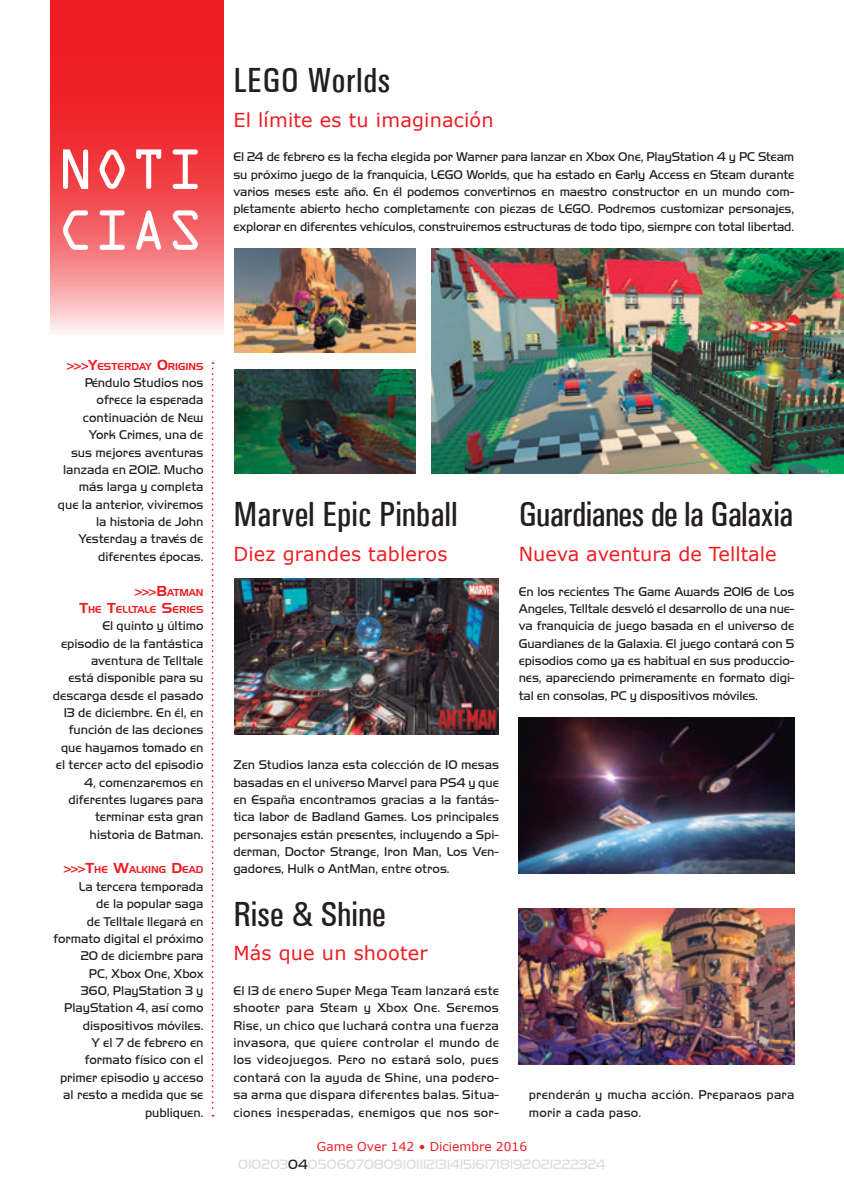
<style>
.page{position:relative;width:844px;height:1191px;background:#fff}
.page>*{position:absolute;margin:0;border:0;box-sizing:border-box;transform-origin:0 0}
.t1{font:50.75px/60.9px "OCRA Std";color:#fff}
.t2{font:500 condensed 35px "Univers";color:#231f20}
.t3{font:500 condensed 35px "Univers";letter-spacing:-.02em;color:#231f20}
.t4{font:19.25px "Verdana";letter-spacing:.01em;color:#ee1d23}
.t5{font:14px "Handel Got D Ligh";color:#dcdddf}
.t6{font:13.12px/17.3px "Handel Got D Ligh";color:#231f20;text-align:justify}
.t7{font:13.12px/17.3px "Handel Got D Ligh";letter-spacing:.02em;color:#231f20}
.t8{font:12.25px "Verdana";color:#ee1d23}
.t9{font:9.8px/17.3px "Handel Gothic BT";color:#ee1d23;text-align:right}
.s1{font-size:12.25px}
.s2{font-size:14px}
.s3{color:#231f20}
</style>
<div class="page">
<svg style="left:50px;top:0;width:173px;height:333px;background:#f15257"></svg>
<svg style="left:212px;top:362px;width:1px;height:754px"></svg>
<img style="left:518px;top:717px;width:276px;height:156px">
<img style="left:518px;top:908px;width:276px;height:156px">
<img style="left:234px;top:248px;width:181px;height:104px">
<img style="left:234px;top:370px;width:181px;height:104px">
<img style="left:432px;top:248px;width:411px;height:226px">
<img style="left:234px;top:578px;width:265px;height:156px">
<h1 class="t1" style="left:57px;top:144px;width:148px">NOTI<br>CIAS</h1>
<h2 class="t2" style="left:233px;top:59px;width:159px">LEGO Worlds</h2>
<h3 class="t4" style="left:233px;top:106px;width:262px">El límite es tu imaginación</h3>
<p class="t6" style="left:233px;top:148px;width:562px">El 24 de febrero es la fecha elegida por Warner para lanzar en Xbox One, PlayStation 4 y PC Steam su próximo juego de la franquicia, LEGO Worlds, que ha estado en Early Access en Steam durante varios meses este año. En él podemos convertirnos en maestro constructor en un mundo com&shy;pletamente abierto hecho completamente con piezas de LEGO. Podremos customizar personajes, explorar en diferentes vehículos, construiremos estructuras de todo tipo, siempre con total libertad.</p>
<p class="t9" style="left:65px;top:357px;width:140px"><span class="s1">&gt;&gt;&gt;</span><span class="s2">Y</span>ESTERDAY <span class="s2">O</span>RIGINS</p>
<p class="t6" style="left:58px;top:374px;width:147px;text-align:right">Péndulo Studios nos ofrece la esperada continuación de New<br>York Crimes, una de<br>sus mejores aventuras lanzada en 2012. Mucho más larga y completa que la anterior, viviremos la historia de John<br>Yesterday a través de diferentes épocas.</p>
<p class="t9" style="left:79px;top:583px;width:126px"><span class="s1">&gt;&gt;&gt;</span><span class="s2">B</span>ATMAN<br><span class="s2">T</span>HE <span class="s2">T</span>ELLTALE <span class="s2">S</span>ERIES</p>
<p class="t6" style="left:53px;top:617px;width:152px;text-align:right">El quinto y último episodio de la fantástica aventura de Telltale<br>está disponible para su descarga desde el pasado<br>13 de diciembre. En él, en función de las deciones que hayamos tomado en el tercer acto del episodio<br>4, comenzaremos en diferentes lugares para terminar esta gran historia de Batman.</p>
<p class="t9" style="left:62px;top:861px;width:143px"><span class="s1">&gt;&gt;&gt;</span><span class="s2">T</span>HE <span class="s2">W</span>ALKING <span class="s2">D</span>EAD</p>
<p class="t6" style="left:53px;top:878px;width:151px;text-align:right">La tercera temporada<br>de la popular saga<br>de Telltale llegará en formato digital el próximo<br>20 de diciembre para<br>PC, Xbox One, Xbox<br>360, PlayStation 3 y<br>PlayStation 4, así como dispositivos móviles.<br>Y el 7 de febrero en formato físico con el primer episodio y acceso al resto a medida que se publiquen.</p>
<h2 class="t2" style="left:233px;top:493px;width:226px">Marvel Epic Pinball</h2>
<h2 class="t3" style="left:518px;top:493px;width:276px">Guardianes de la Galaxia</h2>
<h3 class="t4" style="left:233px;top:540px;width:216px">Diez grandes tableros</h3>
<h3 class="t4" style="left:518px;top:540px;width:259px">Nueva aventura de Telltale</h3>
<p class="t6" style="left:518px;top:582px;width:277px">En los recientes The Game Awards 2016 de Los Angeles, Telltale desveló el desarrollo de una nue&shy;va franquicia de juego basada en el universo de Guardianes de la Galaxia. El juego contará con 5 episodios como ya es habitual en sus produccio&shy;nes, apareciendo primeramente en formato digi&shy;tal en consolas, PC y dispositivos móviles.</p>
<p class="t6" style="left:233px;top:756px;width:267px">Zen Studios lanza esta colección de 10 mesas basadas en el universo Marvel para PS4 y que en España encontramos gracias a la fantás&shy;tica labor de Badland Games. Los principales personajes están presentes, incluyendo a Spi&shy;derman, Doctor Strange, Iron Man, Los Ven&shy;gadores, Hulk o AntMan, entre otros.</p>
<h2 class="t2" style="left:233px;top:893px;width:154px">Rise &amp; Shine</h2>
<h3 class="t4" style="left:233px;top:940px;width:196px">Más que un shooter</h3>
<p class="t6" style="left:233px;top:982px;width:267px">El 13 de enero Super Mega Team lanzará este shooter para Steam y Xbox One. Seremos Rise, un chico que luchará contra una fuerza invasora, que quiere controlar el mundo de los videojuegos. Pero no estará solo, pues contará con la ayuda de Shine, una podero&shy;sa arma que dispara diferentes balas. Situa&shy;ciones inesperadas, enemigos que nos sor-</p>
<p class="t7" style="left:528px;top:1086px;width:267px">prenderán y mucha acción. Preparaos para morir a cada paso.</p>
<p class="t8" style="left:317px;top:1138px;width:212px">Game Over 142 • Diciembre 2016</p>
<p class="t5" style="left:238px;top:1156px;width:369px">010203<span class="s3">04</span>0506070809101112131415161718192021222324</p>
</div>
